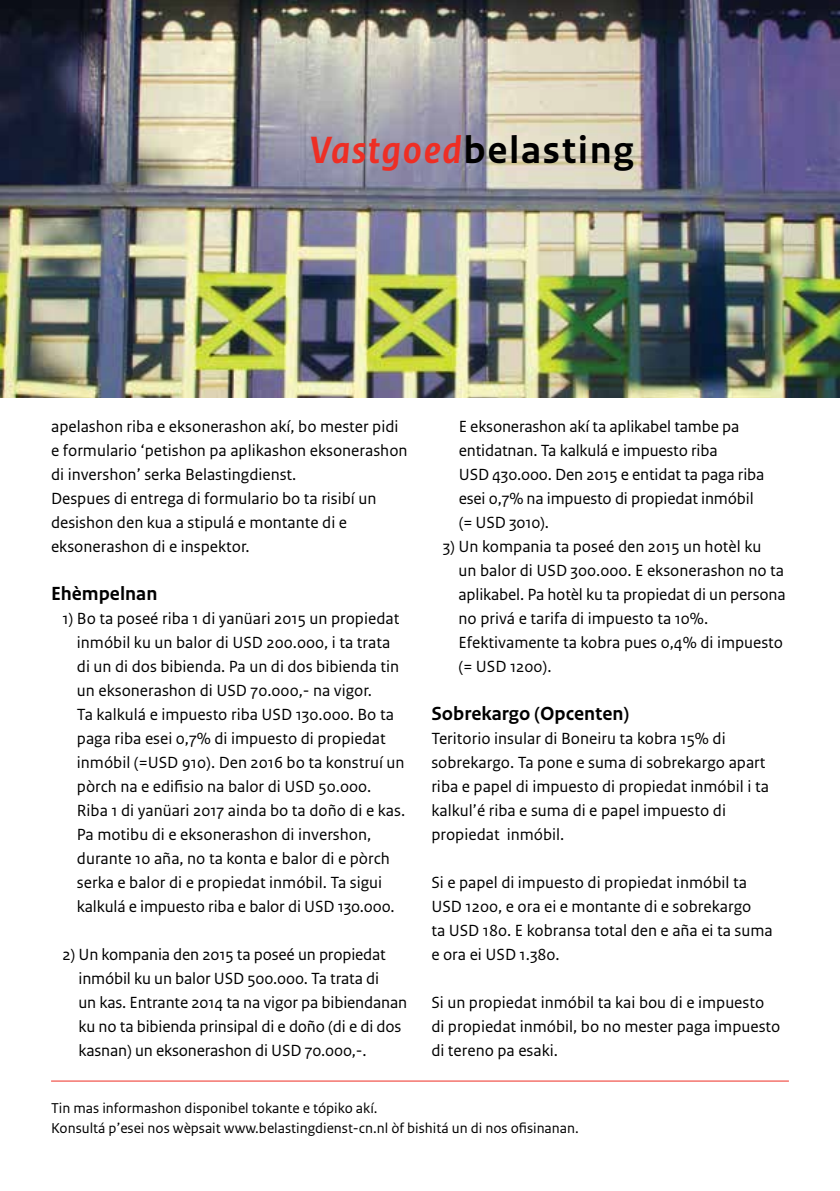
<style>
.page{position:relative;width:840px;height:1191px;background:#fff}
.page>*{position:absolute;margin:0;border:0;box-sizing:border-box;transform-origin:0 0}
.t1{font:700 40px "Rijksoverheid Sans Text";letter-spacing:.04em;color:#000}
.t2{font:700 20px "Rijksoverheid Sans Text";color:#000}
.t3{font:17px/24px "Rijksoverheid Sans Text";color:#000}
.t4{font:15px/20px "Rijksoverheid Sans Text";color:#000}
.s1{font-style:italic;color:#ee2e24}
</style>
<div class="page">
<hr style="left:51px;top:1080px;width:737px;height:1px;background:#ee2e24">
<img style="left:0;top:0;width:839px;height:397px">
<h1 class="t1" style="left:310px;top:127px;width:324px"><span class="s1">Vastgoed</span>belasting</h1>
<p class="t3" style="left:51px;top:415px;width:358px">apelashon riba e eksonerashon akí, bo mester pidi e formulario ‘petishon pa aplikashon eksonerashon di invershon’ serka Belastingdienst.<br>Despues di entrega di formulario bo ta risibí un desishon den kua a stipulá e montante di e eksonerashon di e inspektor.</p>
<p class="t2" style="left:51px;top:582px;width:108px">Ehèmpelnan</p>
<p class="t3" style="left:77px;top:607px;width:329px;text-indent:-14px">1) Bo ta poseé riba 1 di yanüari 2015 un propiedat inmóbil ku un balor di USD 200.000, i ta trata di un di dos bibienda. Pa un di dos bibienda tin un eksonerashon di USD 70.000,- na vigor.<br>Ta kalkulá e impuesto riba USD 130.000. Bo ta paga riba esei 0,7% di impuesto di propiedat inmóbil (=USD 910). Den 2016 bo ta konstruí un pòrch na e edifisio na balor di USD 50.000.<br>Riba 1 di yanüari 2017 ainda bo ta doño di e kas.<br>Pa motibu di e eksonerashon di invershon, durante 10 aña, no ta konta e balor di e pòrch serka e balor di e propiedat inmóbil. Ta sigui kalkulá e impuesto riba e balor di USD 130.000.</p>
<p class="t3" style="left:78px;top:943px;width:330px;text-indent:-16px">2) Un kompania den 2015 ta poseé un propiedat inmóbil ku un balor USD 500.000. Ta trata di<br>un kas. Entrante 2014 ta na vigor pa bibiendanan ku no ta bibienda prinsipal di e doño (di e di dos kasnan) un eksonerashon di USD 70.000,-.</p>
<p class="t3" style="left:458px;top:415px;width:307px">E eksonerashon akí ta aplikabel tambe pa entidatnan. Ta kalkulá e impuesto riba<br>USD 430.000. Den 2015 e entidat ta paga riba esei 0,7% na impuesto di propiedat inmóbil (= USD 3010).</p>
<p class="t3" style="left:458px;top:535px;width:328px;text-indent:-16px">3) Un kompania ta poseé den 2015 un hotèl ku<br>un balor di USD 300.000. E eksonerashon no ta aplikabel. Pa hotèl ku ta propiedat di un persona no privá e tarifa di impuesto ta 10%.<br>Efektivamente ta kobra pues 0,4% di impuesto (= USD 1200).</p>
<p class="t2" style="left:431px;top:702px;width:199px">Sobrekargo (Opcenten)</p>
<p class="t3" style="left:431px;top:727px;width:339px">Teritorio insular di Boneiru ta kobra 15% di sobrekargo. Ta pone e suma di sobrekargo apart riba e papel di impuesto di propiedat inmóbil i ta kalkul’é riba e suma di e papel impuesto di propiedat inmóbil.</p>
<p class="t3" style="left:431px;top:871px;width:342px">Si e papel di impuesto di propiedat inmóbil ta USD 1200, e ora ei e montante di e sobrekargo<br>ta USD 180. E kobransa total den e aña ei ta suma e ora ei USD 1.380.</p>
<p class="t3" style="left:431px;top:991px;width:350px">Si un propiedat inmóbil ta kai bou di e impuesto di propiedat inmóbil, bo no mester paga impuesto di tereno pa esaki.</p>
<p class="t4" style="left:51px;top:1098px;width:529px">Tin mas informashon disponibel tokante e tópiko akí.<br>Konsultá p’esei nos wèpsait www.belastingdienst-cn.nl òf bishitá un di nos ofisinanan.</p>
</div>
